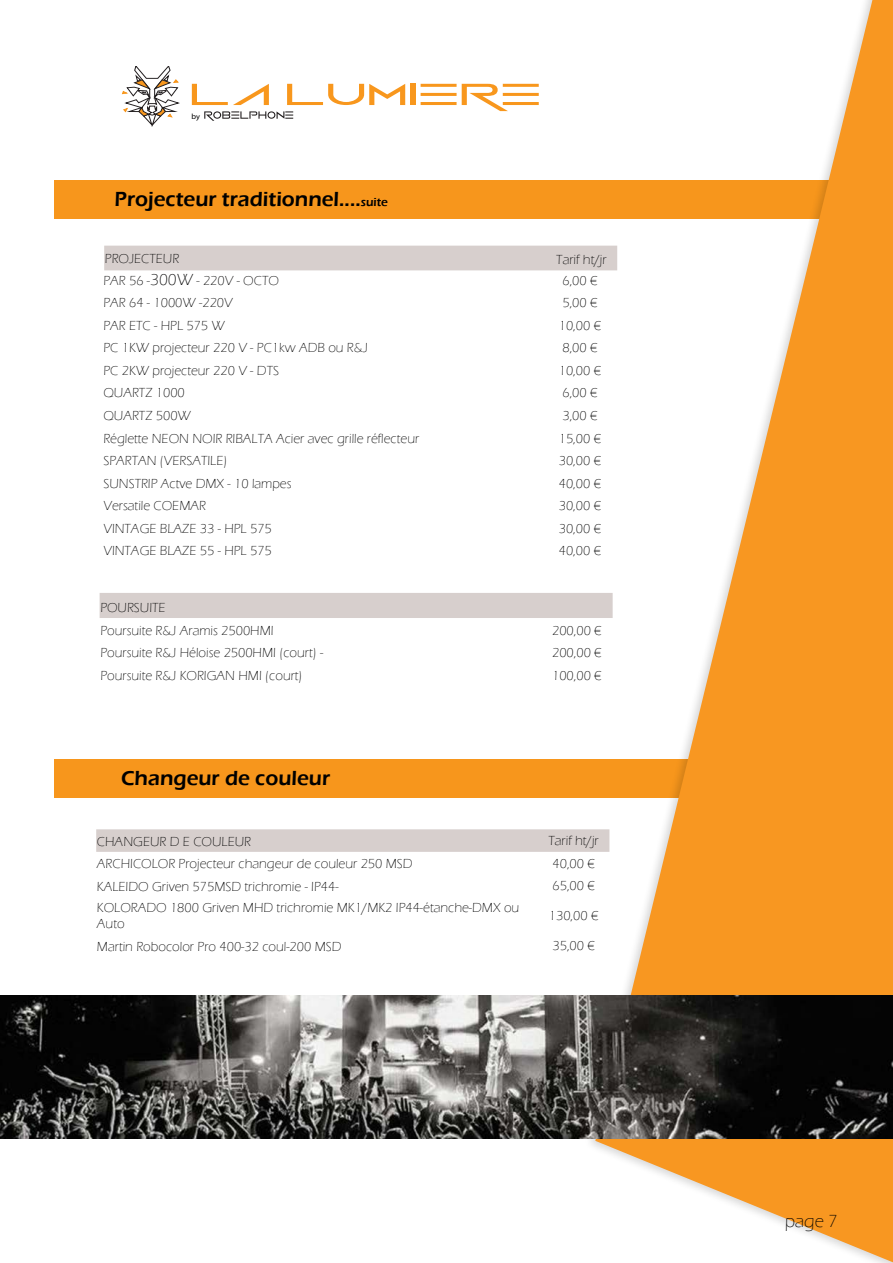
<style>
.page{position:relative;width:893px;height:1263px;background:#fff}
.page>*{position:absolute;margin:0;border:0;box-sizing:border-box;transform-origin:0 0}
.t1{font:31.05px "Vermin Vibes 2";color:#f8971d;scale:1.69 1}
.t2{font:600 21px "Eras ITC";color:#000}
.t3{font:300 18px "Eras ITC";color:#000}
.t4{font:300 13.5px/16.2px "Eras ITC";color:#000}
.t5{font:7.65px "Myriad Pro";color:#000;scale:1.08 1}
.s1{font-size:12px}
.s2{font-size:16.5px}
</style>
<div class="page">
<div style="left:104px;top:246px;width:480px;height:24px;background:#d7cfcd"></div>
<div style="left:54px;top:759px;width:839px;height:39px;background:#f7961c"></div>
<div style="left:54px;top:180px;width:839px;height:39px;background:#f7961c"></div>
<svg style="left:204px;top:111px;width:89px;height:10px"></svg>
<svg style="left:122px;top:66px;width:58px;height:61px"></svg>
<div style="left:584px;top:0;width:309px;height:1263px;background:#000;opacity:.16"></div>
<svg style="left:595px;top:0;width:298px;height:1262px;fill:#f89721"></svg>
<div style="left:96px;top:829px;width:513px;height:23px;background:#d7cfcd"></div>
<img style="left:0;top:996px;width:893px;height:143px">
<div style="left:100px;top:593px;width:513px;height:25px;background:#d7cfcd"></div>
<h1 class="t1" style="left:192px;top:81px;width:210px">LA LUMIERE</h1>
<p class="t5" style="left:192px;top:111px;width:9px">by</p>
<h2 class="t2" style="left:115px;top:187px;width:275px">Projecteur traditionnel....<span class="s1">suite</span></h2>
<p class="t4" style="left:105px;top:250px;width:76px">PROJECTEUR</p>
<p class="t4" style="left:556px;top:252px;width:52px">Tarif ht/jr</p>
<p class="t4" style="left:103px;top:273px;width:177px">PAR 56 -<span class="s2">300W</span> - 220V - OCTO</p>
<p class="t4" style="left:562px;top:273px;width:37px">6,00 €</p>
<p class="t4" style="left:103px;top:295px;width:131px">PAR 64 - 1000W -220V</p>
<p class="t4" style="left:562px;top:295px;width:37px">5,00 €</p>
<p class="t4" style="left:103px;top:318px;width:123px">PAR ETC - HPL 575 W</p>
<p class="t4" style="left:559px;top:318px;width:44px">10,00 €</p>
<p class="t4" style="left:103px;top:340px;width:266px">PC 1KW projecteur 220 V - PC1kw ADB ou R&amp;J</p>
<p class="t4" style="left:562px;top:340px;width:37px">8,00 €</p>
<p class="t4" style="left:103px;top:363px;width:177px">PC 2KW projecteur 220 V - DTS</p>
<p class="t4" style="left:559px;top:363px;width:44px">10,00 €</p>
<p class="t4" style="left:103px;top:385px;width:83px">QUARTZ 1000</p>
<p class="t4" style="left:562px;top:385px;width:37px">6,00 €</p>
<p class="t4" style="left:103px;top:408px;width:89px">QUARTZ 500W</p>
<p class="t4" style="left:562px;top:408px;width:37px">3,00 €</p>
<p class="t4" style="left:103px;top:430px;width:317px">Réglette NEON NOIR RIBALTA Acier avec grille réflecteur</p>
<p class="t4" style="left:559px;top:430px;width:44px">15,00 €</p>
<p class="t4" style="left:103px;top:453px;width:125px">SPARTAN (VERSATILE)</p>
<p class="t4" style="left:559px;top:453px;width:44px">30,00 €</p>
<p class="t4" style="left:103px;top:475px;width:190px">SUNSTRIP Actve DMX - 10 lampes</p>
<p class="t4" style="left:559px;top:475px;width:44px">40,00 €</p>
<p class="t4" style="left:103px;top:498px;width:104px">Versatile COEMAR</p>
<p class="t4" style="left:559px;top:498px;width:44px">30,00 €</p>
<p class="t4" style="left:103px;top:520px;width:170px">VINTAGE BLAZE 33 - HPL 575</p>
<p class="t4" style="left:559px;top:520px;width:44px">30,00 €</p>
<p class="t4" style="left:103px;top:543px;width:170px">VINTAGE BLAZE 55 - HPL 575</p>
<p class="t4" style="left:559px;top:543px;width:44px">40,00 €</p>
<p class="t4" style="left:100px;top:596px;width:175px;line-height:22.5px">POURSUITE<br>Poursuite R&amp;J Aramis 2500HMI</p>
<p class="t4" style="left:552px;top:622px;width:51px">200,00 €</p>
<p class="t4" style="left:100px;top:645px;width:225px">Poursuite R&amp;J Héloise 2500HMI (court) -</p>
<p class="t4" style="left:552px;top:645px;width:51px">200,00 €</p>
<p class="t4" style="left:100px;top:667px;width:204px">Poursuite R&amp;J KORIGAN HMI (court)</p>
<p class="t4" style="left:552px;top:667px;width:51px">100,00 €</p>
<h2 class="t2" style="left:121px;top:766px;width:211px">Changeur de couleur</h2>
<p class="t4" style="left:97px;top:833px;width:156px">CHANGEUR D E COULEUR</p>
<p class="t4" style="left:548px;top:833px;width:52px">Tarif ht/jr</p>
<p class="t4" style="left:97px;top:856px;width:317px">ARCHICOLOR Projecteur changeur de couleur 250 MSD</p>
<p class="t4" style="left:552px;top:855px;width:44px">40,00 €</p>
<p class="t4" style="left:97px;top:878px;width:243px">KALEIDO Griven 575MSD trichromie - IP44-</p>
<p class="t4" style="left:552px;top:878px;width:44px">65,00 €</p>
<p class="t4" style="left:97px;top:900px;width:424px">KOLORADO 1800 Griven MHD trichromie MK1/MK2 IP44-étanche-DMX ou<br>Auto</p>
<p class="t4" style="left:549px;top:908px;width:51px">130,00 €</p>
<p class="t4" style="left:97px;top:938px;width:246px">Martin Robocolor Pro 400-32 coul-200 MSD</p>
<p class="t4" style="left:552px;top:938px;width:44px">35,00 €</p>
<h3 class="t3" style="left:785px;top:1210px;width:54px">page 7</h3>
</div>
